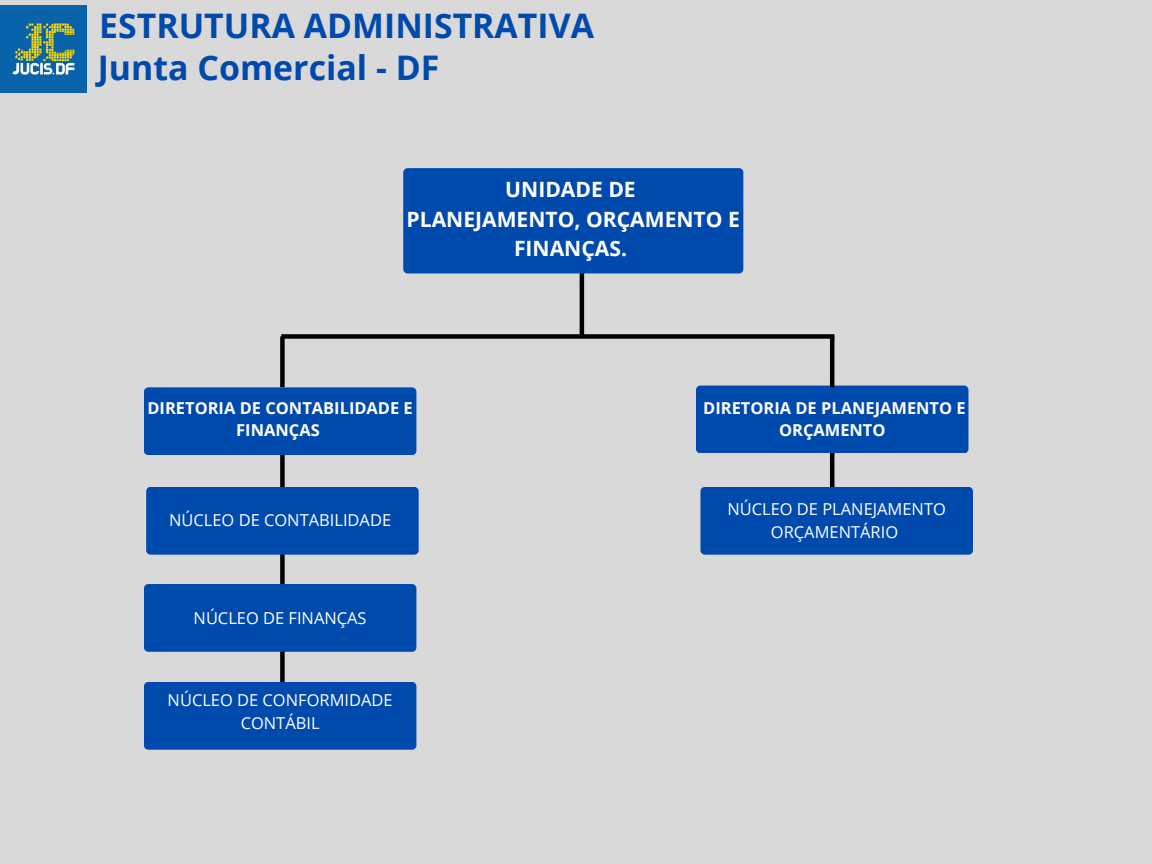
<style>
.page{position:relative;width:1152px;height:864px;background:#d9d9d9}
.page>*{position:absolute;margin:0;border:0;box-sizing:border-box;transform-origin:0 0}
.t1{font:700 33.9px "Open Sans";color:#004aad}
.t2{font:700 21.15px/29.2px "Open Sans";color:#fff;text-align:center}
.t3{font:16.5px/22.5px "Open Sans";color:#fff;text-align:center}
.t4{font:700 16.5px/22.5px "Open Sans";color:#fff;text-align:center}
</style>
<div class="page">
<hr style="left:580px;top:246px;width:4px;height:90px;background:#000">
<div style="left:280px;top:336px;width:5px;height:51px;background:#000"></div>
<div style="left:403px;top:168px;width:340px;height:105px;background:#004aad"></div>
<div style="left:280px;top:440px;width:5px;height:51px;background:#000"></div>
<div style="left:144px;top:387px;width:272px;height:68px;background:#004aad"></div>
<div style="left:281px;top:334px;width:553px;height:5px;background:#000"></div>
<hr style="left:830px;top:449px;width:4px;height:51px;background:#000">
<div style="left:696px;top:386px;width:272px;height:67px;background:#004aad"></div>
<hr style="left:830px;top:336px;width:4px;height:51px;background:#000">
<div style="left:280px;top:549px;width:5px;height:51px;background:#000"></div>
<div style="left:146px;top:487px;width:273px;height:68px;background:#004aad"></div>
<div style="left:700px;top:487px;width:273px;height:68px;background:#004aad"></div>
<div style="left:280px;top:647px;width:5px;height:51px;background:#000"></div>
<div style="left:144px;top:584px;width:272px;height:68px;background:#004aad"></div>
<img style="left:0;top:6px;width:87px;height:86px">
<div style="left:144px;top:682px;width:272px;height:68px;background:#004aad"></div>
<p class="t1" style="left:99px;top:2px;width:496px">ESTRUTURA ADMINISTRATIVA</p>
<p class="t1" style="left:98px;top:43px;width:343px">Junta Comercial - DF</p>
<p class="t2" style="left:407px;top:174px;width:335px">UNIDADE DE<br>PLANEJAMENTO, ORÇAMENTO E<br>FINANÇAS.</p>
<h1 class="t4" style="left:147px;top:396px;width:267px">DIRETORIA DE CONTABILIDADE E<br>FINANÇAS</h1>
<h2 class="t4" style="left:703px;top:396px;width:264px">DIRETORIA DE PLANEJAMENTO E<br>ORÇAMENTO</h2>
<h4 class="t3" style="left:169px;top:509px;width:223px">NÚCLEO DE CONTABILIDADE</h4>
<h3 class="t3" style="left:194px;top:606px;width:175px">NÚCLEO DE FINANÇAS</h3>
<p class="t3" style="left:168px;top:689px;width:227px">NÚCLEO DE CONFORMIDADE</p>
<p class="t3" style="left:241px;top:711px;width:80px">CONTÁBIL</p>
<h4 class="t3" style="left:727px;top:498px;width:220px">NÚCLEO DE PLANEJAMENTO<br>ORÇAMENTÁRIO</h4>
</div>
